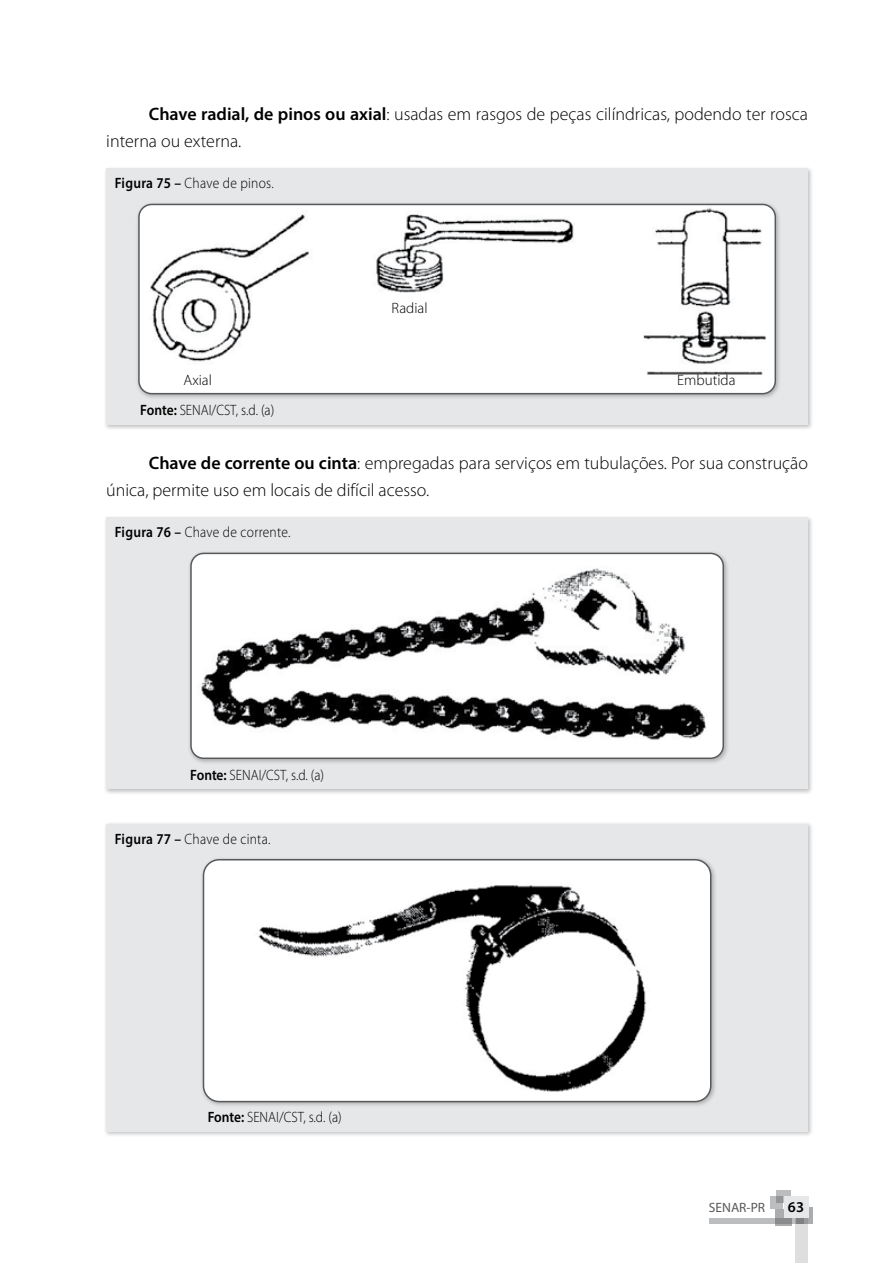
<style>
.page{position:relative;width:893px;height:1263px;background:#fff}
.page>*{position:absolute;margin:0;border:0;box-sizing:border-box;transform-origin:0 0}
.t1{font:300 18px/27px "Myriad Pro";color:#000}
.t2{font:300 15px "Myriad Pro";letter-spacing:.02em;color:#000;scale:.9 1}
.t3{font:300 15px "Myriad Pro";color:#000;scale:.9 1}
.t4{font:300 15px "Myriad Pro";color:#000}
.t5{font:600 15px "Myriad Pro";color:#000}
.t6{font:13.5px "Myriad Pro";color:#58595b}
.s1{font-weight:600}
</style>
<div class="page">
<svg style="left:776px;top:1191px;width:15px;height:12px"></svg>
<svg style="left:770px;top:1196px;width:13px;height:12px"></svg>
<svg style="left:808px;top:1207px;width:5px;height:16px"></svg>
<svg style="left:775px;top:1210px;width:17px;height:16px"></svg>
<svg style="left:709px;top:1218px;width:87px;height:5px"></svg>
<svg style="left:796px;top:1218px;width:12px;height:45px"></svg>
<div style="left:784px;top:1197px;width:24px;height:21px;background:#e6e7e8"></div>
<div style="left:104px;top:167px;width:709px;height:263px;background:#000;opacity:.25"></div>
<div style="left:106px;top:169px;width:702px;height:256px;background:#e6e7e8"></div>
<div style="left:135px;top:202px;width:646px;height:198px;background:#000;opacity:.25"></div>
<div style="left:139px;top:204px;width:636px;height:190px;background:#fff;border-radius:13px"></div>
<img style="left:150px;top:204px;width:620px;height:171px">
<div style="left:138px;top:204px;width:638px;height:190px;border:2px solid #58595b;border-radius:13px"></div>
<div style="left:104px;top:515px;width:709px;height:279px;background:#000;opacity:.25"></div>
<div style="left:106px;top:517px;width:702px;height:272px;background:#e6e7e8"></div>
<div style="left:187px;top:551px;width:543px;height:213px;background:#000;opacity:.25"></div>
<div style="left:191px;top:553px;width:532px;height:205px;background:#fff;border-radius:13px"></div>
<img style="left:191px;top:559px;width:532px;height:193px">
<div style="left:190px;top:553px;width:534px;height:206px;border:2px solid #58595b;border-radius:13px"></div>
<div style="left:104px;top:822px;width:709px;height:315px;background:#000;opacity:.25"></div>
<div style="left:106px;top:824px;width:702px;height:308px;background:#e6e7e8"></div>
<div style="left:200px;top:857px;width:516px;height:251px;background:#000;opacity:.25"></div>
<div style="left:203px;top:860px;width:508px;height:241px;background:#fff;border-radius:16px"></div>
<img style="left:258px;top:885px;width:389px;height:207px">
<div style="left:203px;top:859px;width:508px;height:243px;border:2px solid #58595b;border-radius:16px"></div>
<p class="t1" style="left:106px;top:101px;width:703px;text-indent:43px"><span class="s1">Chave radial, de pinos ou axial</span>: usadas em rasgos de peças cilíndricas, podendo ter rosca interna ou externa.</p>
<p class="t2" style="left:115px;top:175px;width:178px"><span class="s1">Figura 75 –</span> Chave de pinos.</p>
<p class="t4" style="left:184px;top:372px;width:30px">Axial</p>
<p class="t4" style="left:392px;top:300px;width:37px">Radial</p>
<p class="t4" style="left:677px;top:372px;width:60px">Embutida</p>
<p class="t3" style="left:140px;top:402px;width:150px"><span class="s1">Fonte:</span> SENAI/CST, s.d. (a)</p>
<p class="t1" style="left:106px;top:449px;width:703px;text-indent:43px"><span class="s1">Chave de corrente ou cinta</span>: empregadas para serviços em tubulações. Por sua construção única, permite uso em locais de difícil acesso.</p>
<p class="t2" style="left:115px;top:524px;width:197px"><span class="s1">Figura 76 –</span> Chave de corrente.</p>
<p class="t3" style="left:190px;top:766px;width:150px"><span class="s1">Fonte:</span> SENAI/CST, s.d. (a)</p>
<p class="t2" style="left:115px;top:830px;width:174px"><span class="s1">Figura 77 –</span> Chave de cinta.</p>
<p class="t3" style="left:208px;top:1109px;width:150px"><span class="s1">Fonte:</span> SENAI/CST, s.d. (a)</p>
<p class="t6" style="left:709px;top:1199px;width:58px">SENAR-PR</p>
<p class="t5" style="left:788px;top:1198px;width:18px">63</p>
</div>
